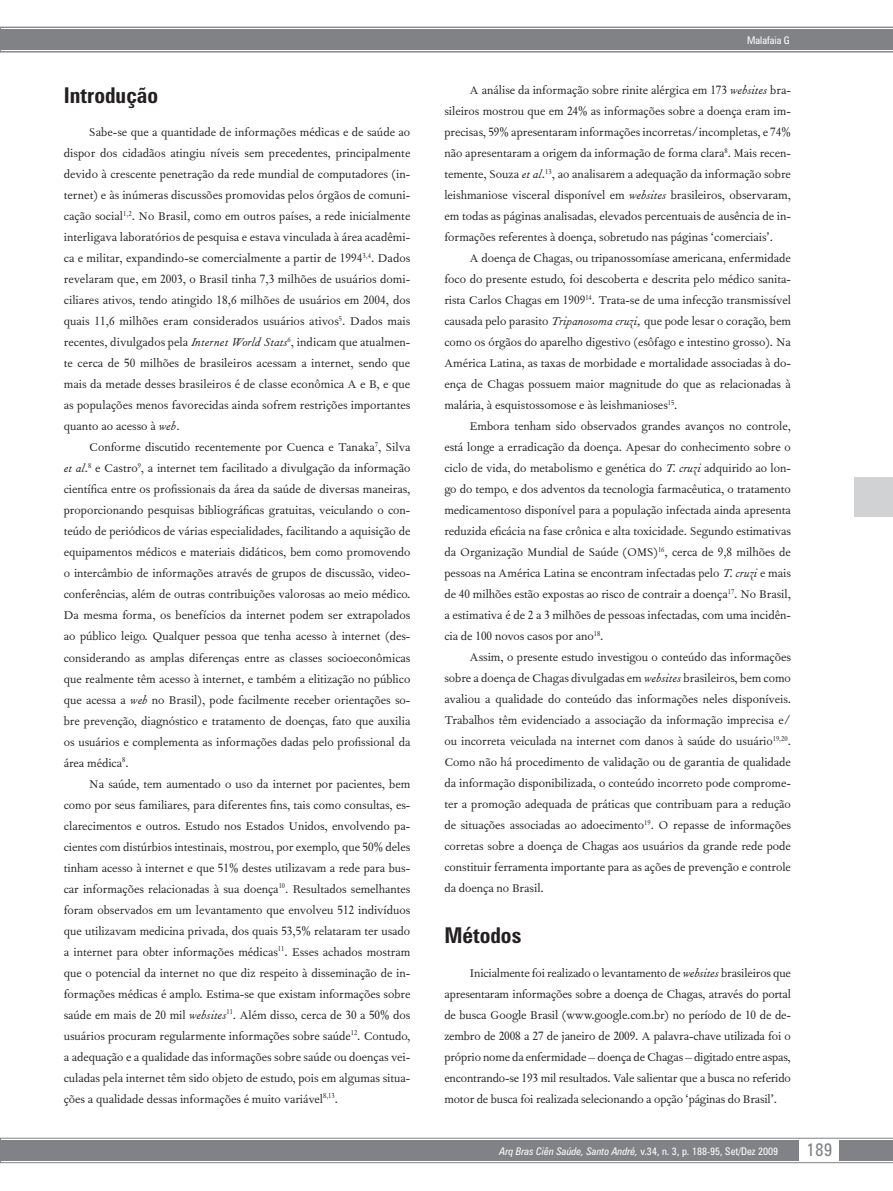
<style>
.page{position:relative;width:893px;height:1191px;background:#fff}
.page>*{position:absolute;margin:0;border:0;box-sizing:border-box;transform-origin:0 0}
.z06_1_sub1{font:700 condensed 21.75px "Zurich BT";color:#231f20}
.t1{font:condensed 18px "Zurich BT";color:#808285}
.z05_1_texto_txt{font:13.5px/21px "Fournier MT Std";color:#231f20;text-align:justify}
.z09_1_cabecalho{font:condensed 10.5px "Zurich BT";color:#fff}
.s1{font-style:italic}
</style>
<div class="page">
<svg style="left:0;top:1137px;width:893px;height:26px;background:#8f9194"></svg>
<div style="left:800px;top:1139px;width:39px;height:22px;background:#fff"></div>
<div style="left:855px;top:477px;width:38px;height:40px;background:#d1d2d4"></div>
<svg style="left:0;top:27px;width:893px;height:25px;background:#8a8c8f"></svg>
<p class="z06_1_sub1" style="left:64px;top:82px;width:96px">Introdução</p>
<p class="z05_1_texto_txt" style="left:64px;top:121px;width:348px;text-indent:26px">Sabe-se que a quantidade de informações médicas e de saúde ao dispor dos cidadãos atingiu níveis sem precedentes, principalmente devido à crescente penetração da rede mundial de computadores (in&shy;ternet) e às inúmeras discussões promovidas pelos órgãos de comuni&shy;cação social<sup>1,2</sup>. No Brasil, como em outros países, a rede inicialmente interligava laboratórios de pesquisa e estava vinculada à área acadêmi&shy;ca e militar, expandindo-se comercialmente a partir de 1994<sup>3,4</sup>. Dados revelaram que, em 2003, o Brasil tinha 7,3 milhões de usuários domi&shy;ciliares ativos, tendo atingido 18,6 milhões de usuários em 2004, dos quais 11,6 milhões eram considerados usuários ativos<sup>5</sup>. Dados mais recentes, divulgados pela <span class="s1">Internet World Stats</span><sup>6</sup>, indicam que atualmen&shy;te cerca de 50 milhões de brasileiros acessam a internet, sendo que mais da metade desses brasileiros é de classe econômica A e B, e que as populações menos favorecidas ainda sofrem restrições importantes quanto ao acesso à <span class="s1">web</span>.</p>
<p class="z05_1_texto_txt" style="left:64px;top:436px;width:348px;text-indent:26px">Conforme discutido recentemente por Cuenca e Tanaka<sup>7</sup>, Silva <span class="s1">et al</span>.<sup>8</sup> e Castro<sup>9</sup>, a internet tem facilitado a divulgação da informação científica entre os profissionais da área da saúde de diversas maneiras, proporcionando pesquisas bibliográficas gratuitas, veiculando o con&shy;teúdo de periódicos de várias especialidades, facilitando a aquisição de equipamentos médicos e materiais didáticos, bem como promovendo o intercâmbio de informações através de grupos de discussão, video&shy;conferências, além de outras contribuições valorosas ao meio médico.<br>Da mesma forma, os benefícios da internet podem ser extrapolados ao público leigo. Qualquer pessoa que tenha acesso à internet (des&shy;considerando as amplas diferenças entre as classes socioeconômicas que realmente têm acesso à internet, e também a elitização no público que acessa a <span class="s1">web</span> no Brasil), pode facilmente receber orientações so&shy;bre prevenção, diagnóstico e tratamento de doenças, fato que auxilia os usuários e complementa as informações dadas pelo profissional da área médica<sup>8</sup>.</p>
<p class="z05_1_texto_txt" style="left:64px;top:772px;width:348px;text-indent:26px">Na saúde, tem aumentado o uso da internet por pacientes, bem como por seus familiares, para diferentes fins, tais como consultas, es&shy;clarecimentos e outros. Estudo nos Estados Unidos, envolvendo pa&shy;cientes com distúrbios intestinais, mostrou, por exemplo, que 50% deles tinham acesso à internet e que 51% destes utilizavam a rede para bus&shy;car informações relacionadas à sua doença<sup>10</sup>. Resultados semelhantes foram observados em um levantamento que envolveu 512 indivíduos que utilizavam medicina privada, dos quais 53,5% relataram ter usado a internet para obter informações médicas<sup>11</sup>. Esses achados mostram que o potencial da internet no que diz respeito à disseminação de in&shy;formações médicas é amplo. Estima-se que existam informações sobre saúde em mais de 20 mil <span class="s1">websites</span><sup>11</sup>. Além disso, cerca de 30 a 50% dos usuários procuram regularmente informações sobre saúde<sup>12</sup>. Contudo, a adequação e a qualidade das informações sobre saúde ou doenças vei&shy;culadas pela internet têm sido objeto de estudo, pois em algumas situa&shy;ções a qualidade dessas informações é muito variável<sup>8,13</sup>.</p>
<p class="z09_1_cabecalho" style="left:747px;top:34px;width:44px">Malafaia G</p>
<p class="z05_1_texto_txt" style="left:444px;top:79px;width:348px;text-indent:26px">A análise da informação sobre rinite alérgica em 173 <span class="s1">websites</span> bra&shy;sileiros mostrou que em 24% as informações sobre a doença eram im&shy;precisas, 59% apresentaram informações incorretas/incompletas, e 74% não apresentaram a origem da informação de forma clara<sup>8</sup>. Mais recen&shy;temente, Souza <span class="s1">et al</span>.<sup>13</sup>, ao analisarem a adequação da informação sobre leishmaniose visceral disponível em <span class="s1">websites</span> brasileiros, observaram, em todas as páginas analisadas, elevados percentuais de ausência de in&shy;formações referentes à doença, sobretudo nas páginas ‘comerciais’.</p>
<p class="z05_1_texto_txt" style="left:444px;top:247px;width:348px;text-indent:26px">A doença de Chagas, ou tripanossomíase americana, enfermidade foco do presente estudo, foi descoberta e descrita pelo médico sanita&shy;rista Carlos Chagas em 1909<sup>14</sup>. Trata-se de uma infecção transmissível causada pelo parasito <span class="s1">Tripanosoma cruzi,</span> que pode lesar o coração, bem como os órgãos do aparelho digestivo (esôfago e intestino grosso). Na América Latina, as taxas de morbidade e mortalidade associadas à do&shy;ença de Chagas possuem maior magnitude do que as relacionadas à malária, à esquistossomose e às leishmanioses<sup>15</sup>.</p>
<p class="z05_1_texto_txt" style="left:444px;top:415px;width:348px;text-indent:26px">Embora tenham sido observados grandes avanços no controle, está longe a erradicação da doença. Apesar do conhecimento sobre o ciclo de vida, do metabolismo e genética do <span class="s1">T. cruzi</span> adquirido ao lon&shy;go do tempo, e dos adventos da tecnologia farmacêutica, o tratamento medicamentoso disponível para a população infectada ainda apresenta reduzida eficácia na fase crônica e alta toxicidade. Segundo estimativas da Organização Mundial de Saúde (OMS)<sup>16</sup>, cerca de 9,8 milhões de pessoas na América Latina se encontram infectadas pelo <span class="s1">T. cruzi</span> e mais de 40 milhões estão expostas ao risco de contrair a doença<sup>17</sup>. No Brasil, a estimativa é de 2 a 3 milhões de pessoas infectadas, com uma incidên&shy;cia de 100 novos casos por ano<sup>18</sup>.</p>
<p class="z05_1_texto_txt" style="left:444px;top:646px;width:348px;text-indent:26px">Assim, o presente estudo investigou o conteúdo das informações sobre a doença de Chagas divulgadas em <span class="s1">websites</span> brasileiros, bem como avaliou a qualidade do conteúdo das informações neles disponíveis.<br>Trabalhos têm evidenciado a associação da informação imprecisa e/ ou incorreta veiculada na internet com danos à saúde do usuário<sup>19,20</sup>.<br>Como não há procedimento de validação ou de garantia de qualidade da informação disponibilizada, o conteúdo incorreto pode comprome&shy;ter a promoção adequada de práticas que contribuam para a redução de situações associadas ao adoecimento<sup>19</sup>. O repasse de informações corretas sobre a doença de Chagas aos usuários da grande rede pode constituir ferramenta importante para as ações de prevenção e controle da doença no Brasil.</p>
<p class="z06_1_sub1" style="left:444px;top:922px;width:79px">Métodos</p>
<p class="z05_1_texto_txt" style="left:444px;top:962px;width:348px;text-indent:26px">Inicialmente foi realizado o levantamento de <span class="s1">websites</span> brasileiros que apresentaram informações sobre a doença de Chagas, através do portal de busca Google Brasil (www.google.com.br) no período de 10 de de&shy;zembro de 2008 a 27 de janeiro de 2009. A palavra-chave utilizada foi o próprio nome da enfermidade – doença de Chagas – digitado entre aspas, encontrando-se 193 mil resultados. Vale salientar que a busca no referido motor de busca foi realizada selecionando a opção ‘páginas do Brasil’.</p>
<p class="z09_1_cabecalho" style="left:500px;top:1144px;width:280px"><span class="s1">Arq Bras Ciên Saúde, Santo André,</span> v.34, n. 3, p. 188-95, Set/Dez 2009</p>
<p class="t1" style="left:806px;top:1138px;width:27px">189</p>
</div>
